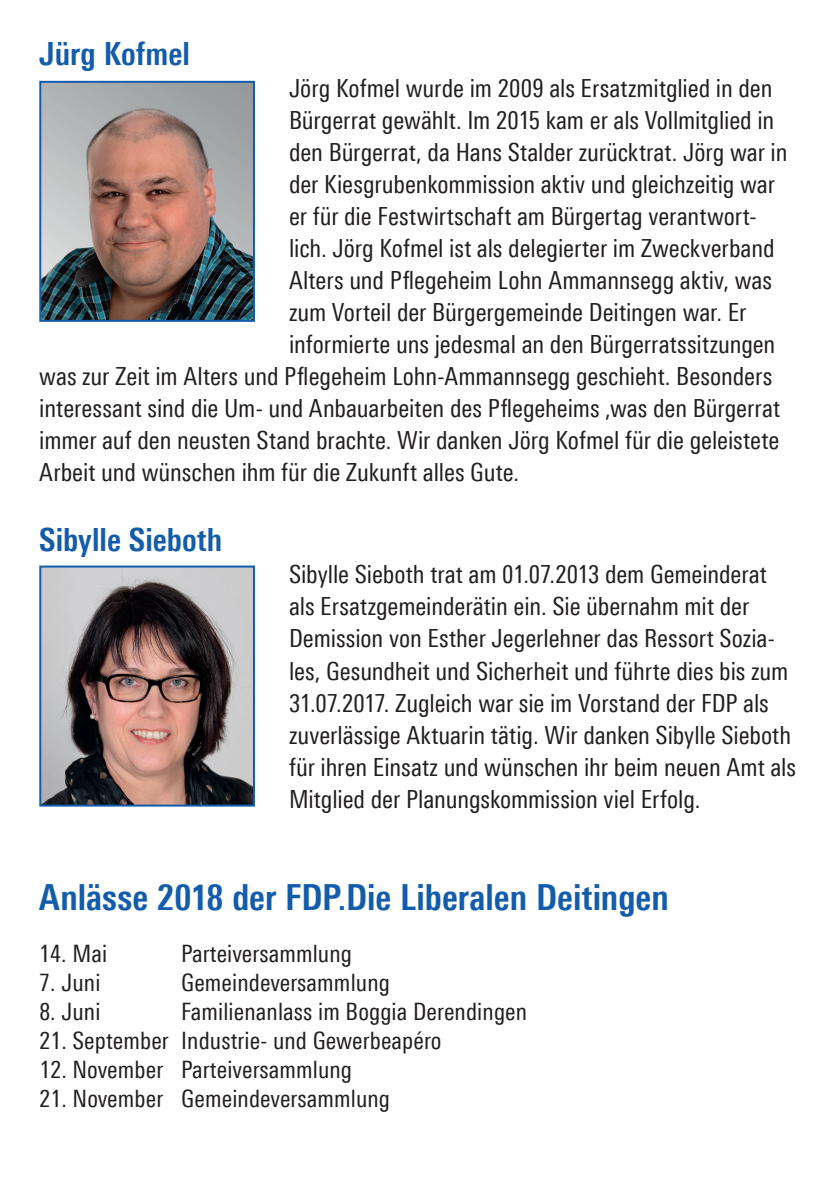
<style>
.page{position:relative;width:840px;height:1191px;background:#fff}
.page>*{position:absolute;margin:0;border:0;box-sizing:border-box;transform-origin:0 0}
.t1{font:700 36px "Linotype Univers 620 Cn";color:#135cab}
.t2{font:700 32px "Linotype Univers 620 Cn";color:#135cab}
.t3{font:25px/32px "Linotype Univers 420 Cn";letter-spacing:-.005em;color:#231f20}
.t4{font:24px "Linotype Univers 420 Cn";letter-spacing:.005em;color:#231f20}
</style>
<div class="page">
<img style="left:42px;top:84px;width:210px;height:235px">
<div style="left:39px;top:81px;width:216px;height:241px;border:2px solid #135cab"></div>
<img style="left:42px;top:568px;width:210px;height:235px">
<div style="left:39px;top:565px;width:216px;height:241px;border:2px solid #135cab"></div>
<p class="t2" style="left:39px;top:35px;width:152px">Jürg Kofmel</p>
<p class="t3" style="left:289px;top:72px;width:485px">Jörg Kofmel wurde im 2009 als Ersatzmitglied in den</p>
<p class="t3" style="left:289px;top:104px;width:486px">Bürgerrat gewählt. Im 2015 kam er als Vollmitglied in</p>
<p class="t3" style="left:289px;top:136px;width:499px">den Bürgerrat, da Hans Stalder zurücktrat. Jörg war in</p>
<p class="t3" style="left:289px;top:168px;width:487px">der Kiesgrubenkommission aktiv und gleichzeitig war</p>
<p class="t3" style="left:289px;top:200px;width:469px">er für die Festwirtschaft am Bürgertag verantwort-</p>
<p class="t3" style="left:289px;top:232px;width:487px">lich. Jörg Kofmel ist als delegierter im Zweckverband</p>
<p class="t3" style="left:289px;top:264px;width:484px">Alters und Pflegeheim Lohn Ammannsegg aktiv, was</p>
<p class="t3" style="left:289px;top:296px;width:458px">zum Vorteil der Bürgergemeinde Deitingen war. Er</p>
<p class="t3" style="left:289px;top:328px;width:487px">informierte uns jedesmal an den Bürgerratssitzungen</p>
<p class="t3" style="left:39px;top:360px;width:734px">was zur Zeit im Alters und Pflegeheim Lohn-Ammannsegg geschieht. Besonders</p>
<p class="t3" style="left:39px;top:392px;width:741px">interessant sind die Um- und Anbauarbeiten des Pflegeheims ,was den Bürgerrat</p>
<p class="t3" style="left:39px;top:424px;width:741px">immer auf den neusten Stand brachte. Wir danken Jörg Kofmel für die geleistete</p>
<p class="t3" style="left:39px;top:456px;width:481px">Arbeit und wünschen ihm für die Zukunft alles Gute.</p>
<p class="t2" style="left:39px;top:521px;width:184px">Sibylle Sieboth</p>
<p class="t3" style="left:289px;top:558px;width:508px">Sibylle Sieboth trat am 01.07.2013 dem Gemeinderat als Ersatzgemeinderätin ein. Sie übernahm mit der Demission von Esther Jegerlehner das Ressort Sozia&shy;les, Gesundheit und Sicherheit und führte dies bis zum 31.07.2017. Zugleich war sie im Vorstand der FDP als zuverlässige Aktuarin tätig. Wir danken Sibylle Sieboth für ihren Einsatz und wünschen ihr beim neuen Amt als Mitglied der Planungskommission viel Erfolg.</p>
<h1 class="t1" style="left:39px;top:875px;width:630px">Anlässe 2018 der FDP.Die Liberalen Deitingen</h1>
<p class="t4" style="left:39px;top:939px;width:69px">14. Mai</p>
<p class="t4" style="left:181px;top:939px;width:172px">Parteiversammlung</p>
<p class="t4" style="left:39px;top:968px;width:63px">7. Juni</p>
<p class="t4" style="left:181px;top:968px;width:210px">Gemeindeversammlung</p>
<p class="t4" style="left:39px;top:997px;width:63px">8. Juni</p>
<p class="t4" style="left:181px;top:997px;width:347px">Familienanlass im Boggia Derendingen</p>
<p class="t4" style="left:39px;top:1026px;width:403px">21. September Industrie- und Gewerbeapéro</p>
<p class="t4" style="left:39px;top:1055px;width:314px">12. November Parteiversammlung</p>
<p class="t4" style="left:39px;top:1084px;width:352px">21. November Gemeindeversammlung</p>
</div>
